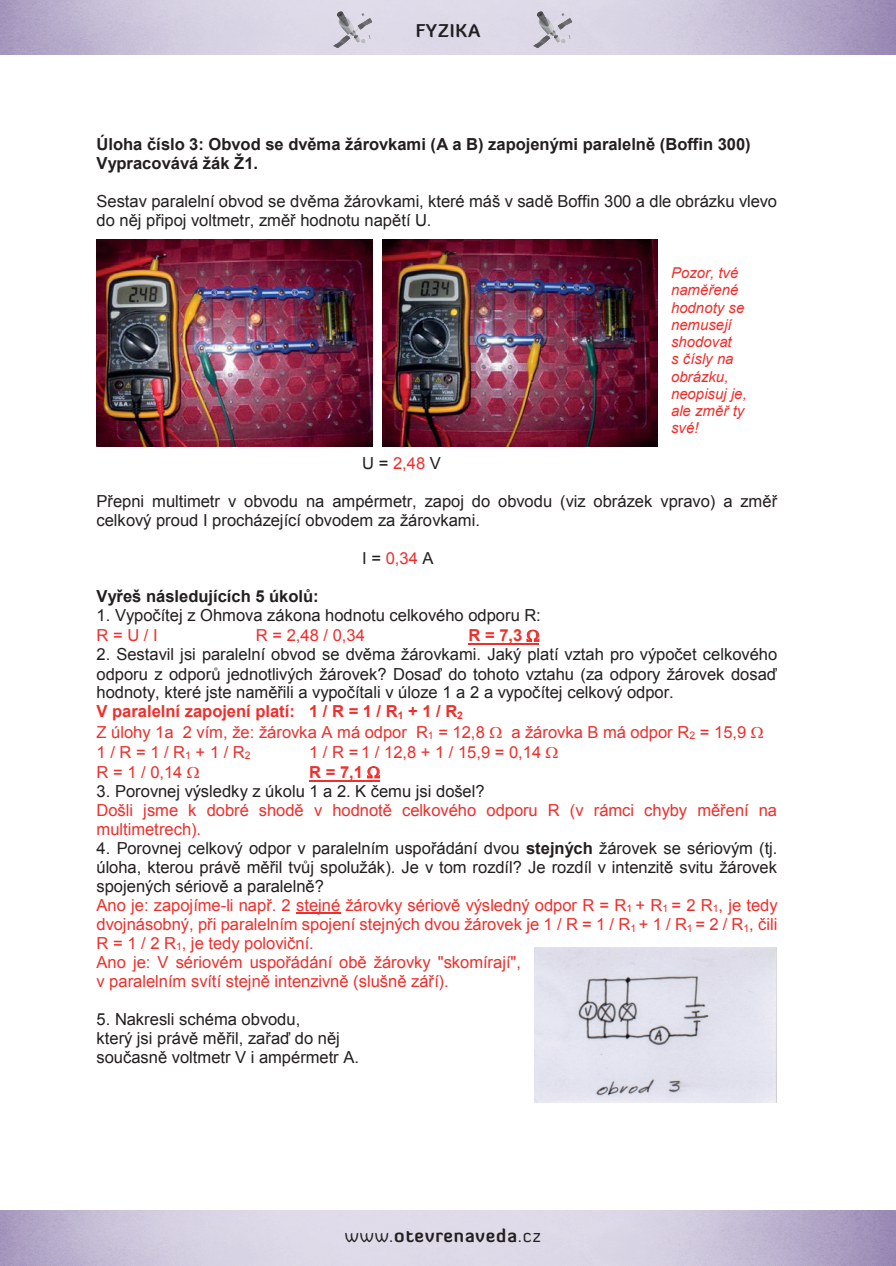
<style>
.page{position:relative;width:896px;height:1266px;background:#fff}
.page>*{position:absolute;margin:0;border:0;box-sizing:border-box;transform-origin:0 0}
.t1{font:700 18px "Diavlo";letter-spacing:.05em;color:#231f20}
.t2{font:16.5px/19px "Arial";color:#ee2f2c}
.t3{font:16.5px/18.9px "Arial";color:#231f20}
.t4{font:700 16.5px/19px "Arial";color:#231f20}
.t5{font:700 16.5px "Arial";color:#ee2f2c}
.t6{font:italic 15px/17.2px "Arial";color:#ee2f2c}
.s1{color:#231f20}
.s2{font-weight:700;color:#ee2f2c}
.s3{font-weight:700;color:#231f20}
.s4{font-weight:400}
</style>
<div class="page">
<img style="left:327px;top:1px;width:52px;height:49px">
<img style="left:528px;top:1px;width:52px;height:49px">
<hr style="left:468px;top:643px;width:71px;height:1px;background:#ee2f2c">
<hr style="left:309px;top:779px;width:71px;height:2px;background:#ee2f2c">
<hr style="left:296px;top:912px;width:44px;height:2px;background:#ee2f2c">
<img style="left:96px;top:239px;width:276px;height:207px">
<img style="left:382px;top:239px;width:275px;height:207px">
<img style="left:534px;top:947px;width:242px;height:155px">
<svg style="left:526px;top:629px;width:13px;height:13px"></svg>
<svg style="left:367px;top:766px;width:13px;height:12px"></svg>
<p class="t1" style="left:415px;top:19px;width:66px">FYZIKA</p>
<p class="t4" style="left:96px;top:135px;width:655px">Úloha číslo 3: Obvod se dvěma žárovkami (A a B) zapojenými paralelně (Boffin 300)<br>Vypracovává žák Ž1.</p>
<p class="t3" style="left:96px;top:192px;width:682px">Sestav paralelní obvod se dvěma žárovkami, které máš v sadě Boffin 300 a dle obrázku vlevo do něj připoj voltmetr, změř hodnotu napětí U.</p>
<p class="t6" style="left:671px;top:264px;width:77px">Pozor, tvé naměřené hodnoty se nemusejí shodovat<br>s čísly na obrázku, neopisuj je, ale změř ty své!</p>
<p class="t2" style="left:362px;top:454px;width:80px"><span class="s1">U =</span> 2,48 <span class="s1">V</span></p>
<p class="t3" style="left:96px;top:492px;width:682px">Přepni multimetr v obvodu na ampérmetr, zapoj do obvodu (viz obrázek vpravo) a změř celkový proud I procházející obvodem za žárovkami.</p>
<p class="t2" style="left:362px;top:549px;width:73px"><span class="s1">I =</span> 0,34 <span class="s1">A</span></p>
<p class="t4" style="left:96px;top:587px;width:224px">Vyřeš následujících 5 úkolů:</p>
<p class="t3" style="left:96px;top:606px;width:446px">1. Vypočítej z Ohmova zákona hodnotu celkového odporu R:</p>
<p class="t2" style="left:96px;top:626px;width:63px">R=U/I</p>
<p class="t2" style="left:256px;top:626px;width:110px">R = 2,48 / 0,34</p>
<p class="t5" style="left:468px;top:624px;width:55px">R = 7,3</p>
<p class="t3" style="left:96px;top:645px;width:682px">2. Sestavil jsi paralelní obvod se dvěma žárovkami. Jaký platí vztah pro výpočet celkového odporu z odporů jednotlivých žárovek? Dosaď do tohoto vztahu (za odpory žárovek dosaď hodnoty, které jste naměřili a vypočítali v úloze 1 a 2 a vypočítej celkový odpor.<br><span class="s2">V paralelní zapojení platí: 1 / R = 1 / R</span><sub>1</sub> <span class="s2">+ 1 / R</span><sub>2</sub></p>
<p class="t2" style="left:96px;top:722px;width:390px">Z úlohy 1a 2 vím, že: žárovka A má odpor R<sub>1</sub> = 12,8</p>
<p class="t2" style="left:511px;top:722px;width:236px">a žárovka B má odpor R<sub>2</sub> = 15,9</p>
<p class="t2" style="left:96px;top:742px;width:155px">1/R = 1/R<sub>1</sub> + 1/R<sub>2</sub></p>
<p class="t2" style="left:309px;top:742px;width:234px">1 / R = 1 / 12,8 + 1 / 15,9 = 0,14</p>
<p class="t2" style="left:96px;top:762px;width:87px">R=1/0,14</p>
<p class="t5" style="left:309px;top:761px;width:55px">R = 7,1</p>
<p class="t3" style="left:96px;top:781px;width:389px">3. Porovnej výsledky z úkolu 1 a 2. K čemu jsi došel?</p>
<p class="t2" style="left:96px;top:800px;width:682px">Došli jsme k dobré shodě v hodnotě celkového odporu R (v rámci chyby měření na multimetrech).</p>
<p class="t2" style="left:96px;top:838px;width:682px"><span class="s1">4. Porovnej celkový odpor v paralelním uspořádání dvou</span> <span class="s3">stejných</span> <span class="s1">žárovek se sériovým (tj. úloha, kterou právě měřil tvůj spolužák). Je v tom rozdíl? Je rozdíl v intenzitě svitu žárovek spojených sériově a paralelně?<br></span>Ano je: zapojíme-li např. 2 stejné žárovky sériově výsledný odpor R = R<sub>1</sub> + R<sub>1</sub> = 2 R<sub>1</sub>, je tedy dvojnásobný, při paralelním spojení stejných dvou žárovek je 1 / R = 1 / R<sub>1</sub> + 1 / R<sub>1</sub> = 2 / R<sub>1</sub>, čili R = 1 / 2 R<sub>1</sub>, je tedy poloviční.<br>Ano je: V sériovém uspořádání obě žárovky "skomírají",<br>v paralelním svítí stejně intenzivně (slušně září).</p>
<p class="t3" style="left:96px;top:1009px;width:264px">5. Nakresli schéma obvodu,<br>který jsi právě měřil, zařaď do něj současně voltmetr V i ampérmetr A.</p>
<p class="t1" style="left:345px;top:1223px;width:197px"><span class="s4">www.</span>otevrenaveda<span class="s4">.cz</span></p>
</div>
